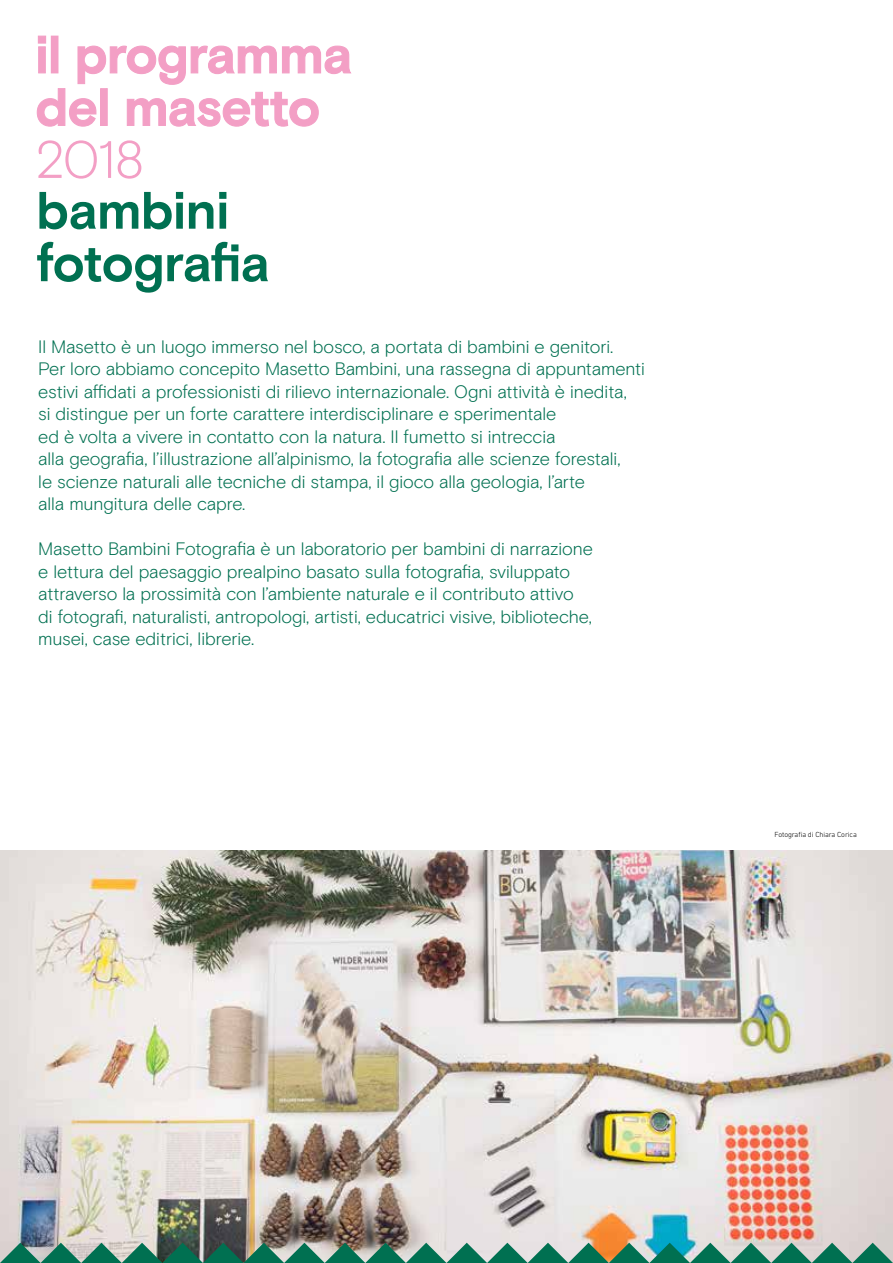
<style>
.page{position:relative;width:893px;height:1263px;background:#fff}
.page>*{position:absolute;margin:0;border:0;box-sizing:border-box;transform-origin:0 0}
.t1{font:700 52.5px/52.5px "Basis Grotesque Pro";letter-spacing:-.01em;color:#f39fc5}
.t2{font:700 52.5px/52.5px "Basis Grotesque Pro";letter-spacing:-.02em;color:#007051}
.t3{font:300 52.5px "Basis Grotesque Pro";color:#f39fc5}
.t4{font:300 18px/22.5px "Basis Grotesque Pro";letter-spacing:-.005em;color:#007051}
.t5{font:300 7.5px "DIN Next LT Pro";letter-spacing:-.01em;color:#000}
</style>
<div class="page">
<img style="left:0;top:850px;width:893px;height:393px">
<svg style="left:0;top:1243px;width:893px;height:20px;background:#5d9482"></svg>
<svg style="left:36px;top:35px;width:316px;height:92px"></svg>
<h1 class="t1" style="left:35px;top:30px;width:319px">il programma del masetto</h1>
<h1 class="t3" style="left:35px;top:129px;width:110px">2018</h1>
<h1 class="t2" style="left:36px;top:186px;width:235px">bambini fotografia</h1>
<p class="t4" style="left:38px;top:335px;width:608px">Il Masetto è un luogo immerso nel bosco, a portata di bambini e genitori.<br>Per loro abbiamo concepito Masetto Bambini, una rassegna di appuntamenti estivi affidati a professionisti di rilievo internazionale. Ogni attività è inedita,<br>si distingue per un forte carattere interdisciplinare e sperimentale<br>ed è volta a vivere in contatto con la natura. Il fumetto si intreccia<br>alla geografia, l’illustrazione all’alpinismo, la fotografia alle scienze forestali,<br>le scienze naturali alle tecniche di stampa, il gioco alla geologia, l’arte<br>alla mungitura delle capre.</p>
<p class="t4" style="left:38px;top:538px;width:556px">Masetto Bambini Fotografia è un laboratorio per bambini di narrazione e lettura del paesaggio prealpino basato sulla fotografia, sviluppato attraverso la prossimità con l’ambiente naturale e il contributo attivo<br>di fotografi, naturalisti, antropologi, artisti, educatrici visive, biblioteche, musei, case editrici, librerie.</p>
<p class="t5" style="left:774px;top:830px;width:84px">Fotografia di Chiara Corica</p>
</div>
